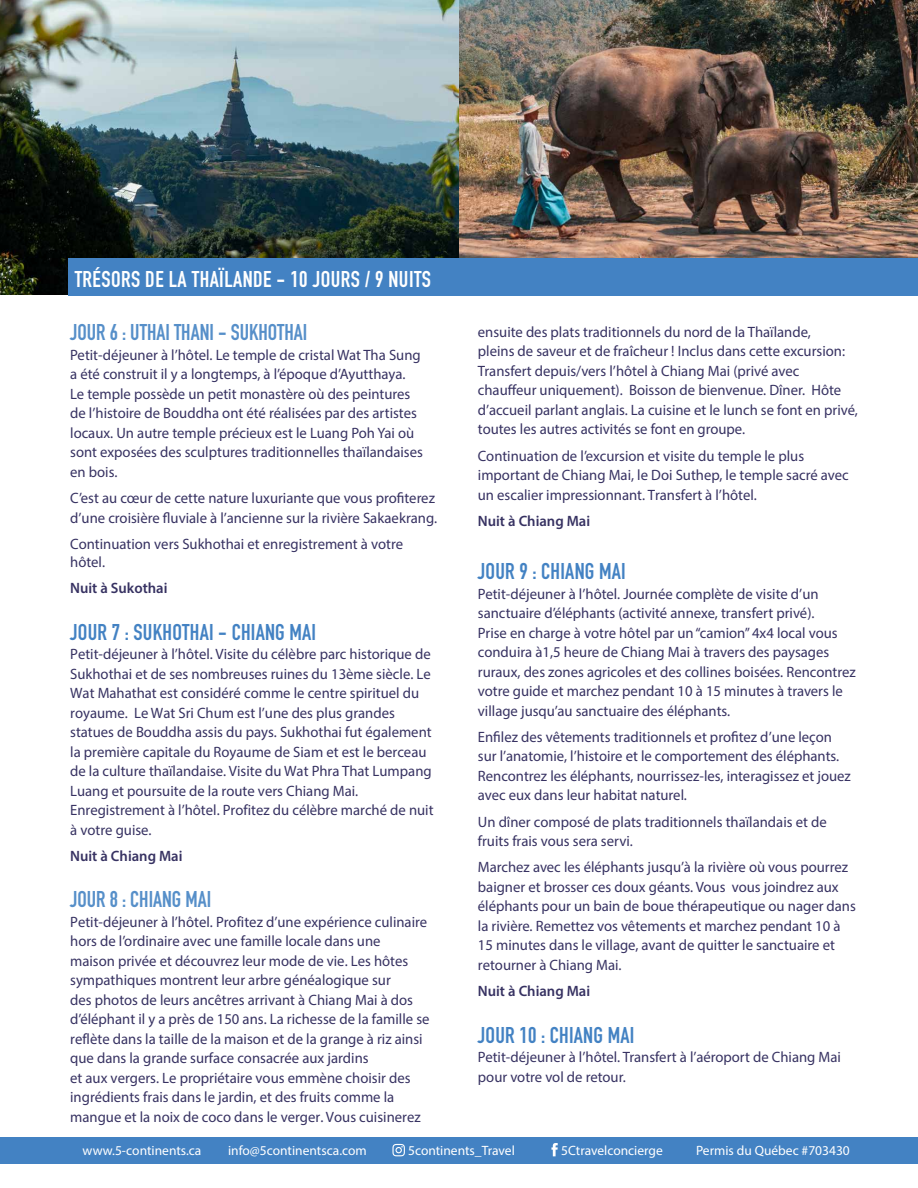
<style>
.page{position:relative;width:918px;height:1188px;background:#fff}
.page>*{position:absolute;margin:0;border:0;box-sizing:border-box;transform-origin:0 0}
.t1{font:700 22.5px "DIN Condensed";letter-spacing:.01em;color:#4382c3}
.t2{font:700 22.5px "DIN Condensed";color:#568fc9}
.t3{font:700 22.5px "DIN Condensed";letter-spacing:.02em;color:#fff}
.t4{font:15px/19.5px "Myriad Pro";color:#373262}
.t5{font:600 15px "Myriad Pro";color:#373262}
.t6{font:13.5px "Myriad Pro";color:#fff}
</style>
<div class="page">
<img style="left:0;top:0;width:459px;height:294px">
<img style="left:459px;top:0;width:459px;height:258px">
<div style="left:69px;top:258px;width:849px;height:38px;background:#4382c3"></div>
<div style="left:0;top:1138px;width:918px;height:26px;background:#4382c3"></div>
<svg style="left:392px;top:1144px;width:13px;height:12px"></svg>
<svg style="left:551px;top:1143px;width:7px;height:13px"></svg>
<h1 class="t3" style="left:75px;top:264px;width:358px">TRÉSORS DE LA THAÏLANDE - 10 JOURS / 9 NUITS</h1>
<h1 class="t2" style="left:70px;top:317px;width:239px">JOUR 6 : UTHAI THANI - SUKHOTHAI</h1>
<p class="t4" style="left:70px;top:345px;width:354px">Petit-déjeuner à l’hôtel. Le temple de cristal Wat Tha Sung a été construit il y a longtemps, à l’époque d’Ayutthaya.<br>Le temple possède un petit monastère où des peintures de l’histoire de Bouddha ont été réalisées par des artistes locaux. Un autre temple précieux est le Luang Poh Yai où sont exposées des sculptures traditionnelles thaïlandaises en bois.</p>
<p class="t4" style="left:70px;top:488px;width:368px">C’est au cœur de cette nature luxuriante que vous profiterez d’une croisière fluviale à l’ancienne sur la rivière Sakaekrang.</p>
<p class="t4" style="left:70px;top:534px;width:334px;line-height:18px">Continuation vers Sukhothai et enregistrement à votre hôtel.</p>
<p class="t5" style="left:70px;top:578px;width:99px">Nuit à Sukothai</p>
<h1 class="t1" style="left:70px;top:616px;width:248px">JOUR 7 : SUKHOTHAI - CHIANG MAI</h1>
<p class="t4" style="left:70px;top:644px;width:365px">Petit-déjeuner à l’hôtel. Visite du célèbre parc historique de Sukhothai et de ses nombreuses ruines du 13ème siècle. Le Wat Mahathat est considéré comme le centre spirituel du royaume. Le Wat Sri Chum est l’une des plus grandes statues de Bouddha assis du pays. Sukhothai fut également la première capitale du Royaume de Siam et est le berceau de la culture thaïlandaise. Visite du Wat Phra That Lumpang Luang et poursuite de la route vers Chiang Mai.<br>Enregistrement à l’hôtel. Profitez du célèbre marché de nuit à votre guise.</p>
<p class="t5" style="left:70px;top:846px;width:114px">Nuit à Chiang Mai</p>
<h1 class="t2" style="left:70px;top:884px;width:142px">JOUR 8 : CHIANG MAI</h1>
<p class="t4" style="left:70px;top:912px;width:361px">Petit-déjeuner à l’hôtel. Profitez d’une expérience culinaire hors de l’ordinaire avec une famille locale dans une<br>maison privée et découvrez leur mode de vie. Les hôtes sympathiques montrent leur arbre généalogique sur<br>des photos de leurs ancêtres arrivant à Chiang Mai à dos d’éléphant il y a près de 150 ans. La richesse de la famille se reflète dans la taille de la maison et de la grange à riz ainsi que dans la grande surface consacrée aux jardins<br>et aux vergers. Le propriétaire vous emmène choisir des ingrédients frais dans le jardin, et des fruits comme la mangue et la noix de coco dans le verger. Vous cuisinerez</p>
<p class="t6" style="left:83px;top:1142px;width:120px">www.5-continents.ca</p>
<p class="t6" style="left:228px;top:1142px;width:140px">info@5continentsca.com</p>
<p class="t6" style="left:408px;top:1142px;width:108px">5continents_Travel</p>
<p class="t6" style="left:561px;top:1142px;width:103px">5Ctravelconcierge</p>
<p class="t6" style="left:696px;top:1142px;width:155px">Permis du Québec #703430</p>
<p class="t4" style="left:478px;top:322px;width:382px">ensuite des plats traditionnels du nord de la Thaïlande,<br>pleins de saveur et de fraîcheur ! Inclus dans cette excursion:<br>Transfert depuis/vers l’hôtel à Chiang Mai (privé avec chauffeur uniquement). Boisson de bienvenue. Dîner. Hôte d’accueil parlant anglais. La cuisine et le lunch se font en privé, toutes les autres activités se font en groupe.</p>
<p class="t4" style="left:478px;top:446px;width:372px">Continuation de l’excursion et visite du temple le plus important de Chiang Mai, le Doi Suthep, le temple sacré avec un escalier impressionnant. Transfert à l’hôtel.</p>
<p class="t5" style="left:478px;top:511px;width:114px">Nuit à Chiang Mai</p>
<h1 class="t1" style="left:478px;top:556px;width:149px">JOUR 9 : CHIANG MAI</h1>
<p class="t4" style="left:478px;top:584px;width:379px">Petit-déjeuner à l’hôtel. Journée complète de visite d’un sanctuaire d’éléphants (activité annexe, transfert privé).<br>Prise en charge à votre hôtel par un “camion” 4x4 local vous conduira à1,5 heure de Chiang Mai à travers des paysages ruraux, des zones agricoles et des collines boisées. Rencontrez votre guide et marchez pendant 10 à 15 minutes à travers le village jusqu’au sanctuaire des éléphants.</p>
<p class="t4" style="left:478px;top:727px;width:375px">Enfilez des vêtements traditionnels et profitez d’une leçon sur l’anatomie, l’histoire et le comportement des éléphants.<br>Rencontrez les éléphants, nourrissez-les, interagissez et jouez avec eux dans leur habitat naturel.</p>
<p class="t4" style="left:478px;top:812px;width:350px">Un dîner composé de plats traditionnels thaïlandais et de fruits frais vous sera servi.</p>
<p class="t4" style="left:478px;top:857px;width:380px">Marchez avec les éléphants jusqu’à la rivière où vous pourrez baigner et brosser ces doux géants. Vous vous joindrez aux éléphants pour un bain de boue thérapeutique ou nager dans la rivière. Remettez vos vêtements et marchez pendant 10 à 15 minutes dans le village, avant de quitter le sanctuaire et retourner à Chiang Mai.</p>
<p class="t5" style="left:478px;top:982px;width:114px">Nuit à Chiang Mai</p>
<h1 class="t1" style="left:478px;top:1020px;width:158px">JOUR 10 : CHIANG MAI</h1>
<p class="t4" style="left:478px;top:1047px;width:365px">Petit-déjeuner à l’hôtel. Transfert à l’aéroport de Chiang Mai pour votre vol de retour.</p>
</div>
